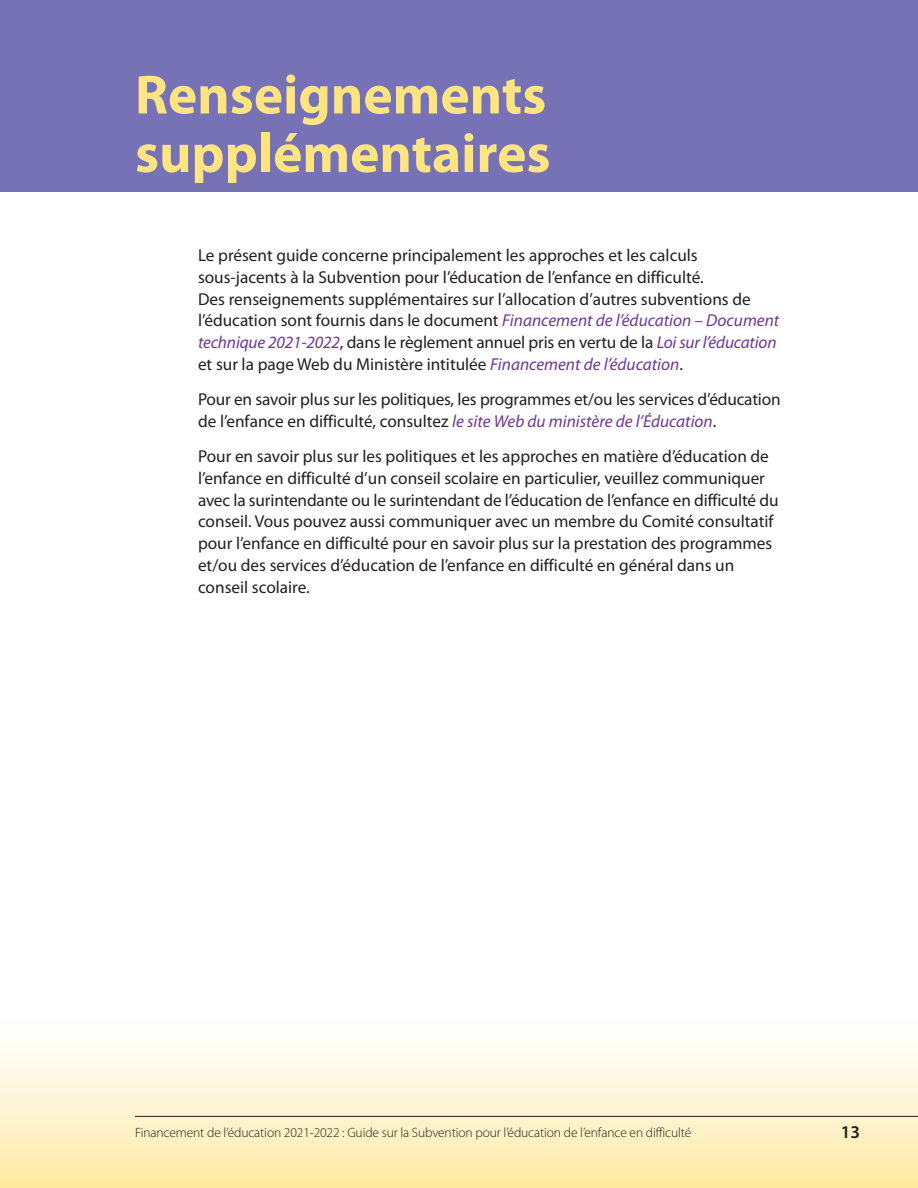
<style>
.page{position:relative;width:918px;height:1188px;background:#fff}
.page>*{position:absolute;margin:0;border:0;box-sizing:border-box;transform-origin:0 0}
.t1{font:700 55.5px/58.5px "Myriad Pro";color:#ffe581}
.t2{font:600 18px "Myriad Pro";color:#231f20}
.t3{font:17.25px/21.8px "Myriad Pro";color:#231f20}
.t4{font:300 13.5px "Myriad Pro";letter-spacing:-.01em;color:#231f20}
.s1{font-style:italic;color:#6e3694}
</style>
<div class="page">
<div style="left:0;top:958px;width:918px;height:230px;background:linear-gradient(to bottom,#fff,#ffecab)"></div>
<div style="left:0;top:0;width:918px;height:192px;background:#7672b5"></div>
<hr style="left:135px;top:1116px;width:783px;height:1px;background:#231f20">
<svg style="left:0;top:958px;width:1px;height:230px"></svg>
<h1 class="t1" style="left:135px;top:66px;width:417px">Renseignements supplémentaires</h1>
<p class="t3" style="left:198px;top:245px;width:583px">Le présent guide concerne principalement les approches et les calculs sous-jacents à la Subvention pour l’éducation de l’enfance en difficulté.<br>Des renseignements supplémentaires sur l’allocation d’autres subventions de l’éducation sont fournis dans le document <span class="s1">Financement de l’éducation – Document technique 2021-2022</span>, dans le règlement annuel pris en vertu de la <span class="s1">Loi sur l’éducation </span>et sur la page Web du Ministère intitulée <span class="s1">Financement de l’éducation</span>.</p>
<p class="t3" style="left:198px;top:389px;width:584px">Pour en savoir plus sur les politiques, les programmes et/ou les services d’éducation de l’enfance en difficulté, consultez <span class="s1">le site Web du ministère de l’Éducation</span>.</p>
<p class="t3" style="left:198px;top:446px;width:582px">Pour en savoir plus sur les politiques et les approches en matière d’éducation de l’enfance en difficulté d’un conseil scolaire en particulier, veuillez communiquer avec la surintendante ou le surintendant de l’éducation de l’enfance en difficulté du conseil. Vous pouvez aussi communiquer avec un membre du Comité consultatif pour l’enfance en difficulté pour en savoir plus sur la prestation des programmes et/ou des services d’éducation de l’enfance en difficulté en général dans un conseil scolaire.</p>
<p class="t4" style="left:135px;top:1125px;width:558px">Financement de l’éducation 2021-2022 : Guide sur la Subvention pour l’éducation de l’enfance en difficulté</p>
<p class="t2" style="left:841px;top:1122px;width:21px">13</p>
</div>
